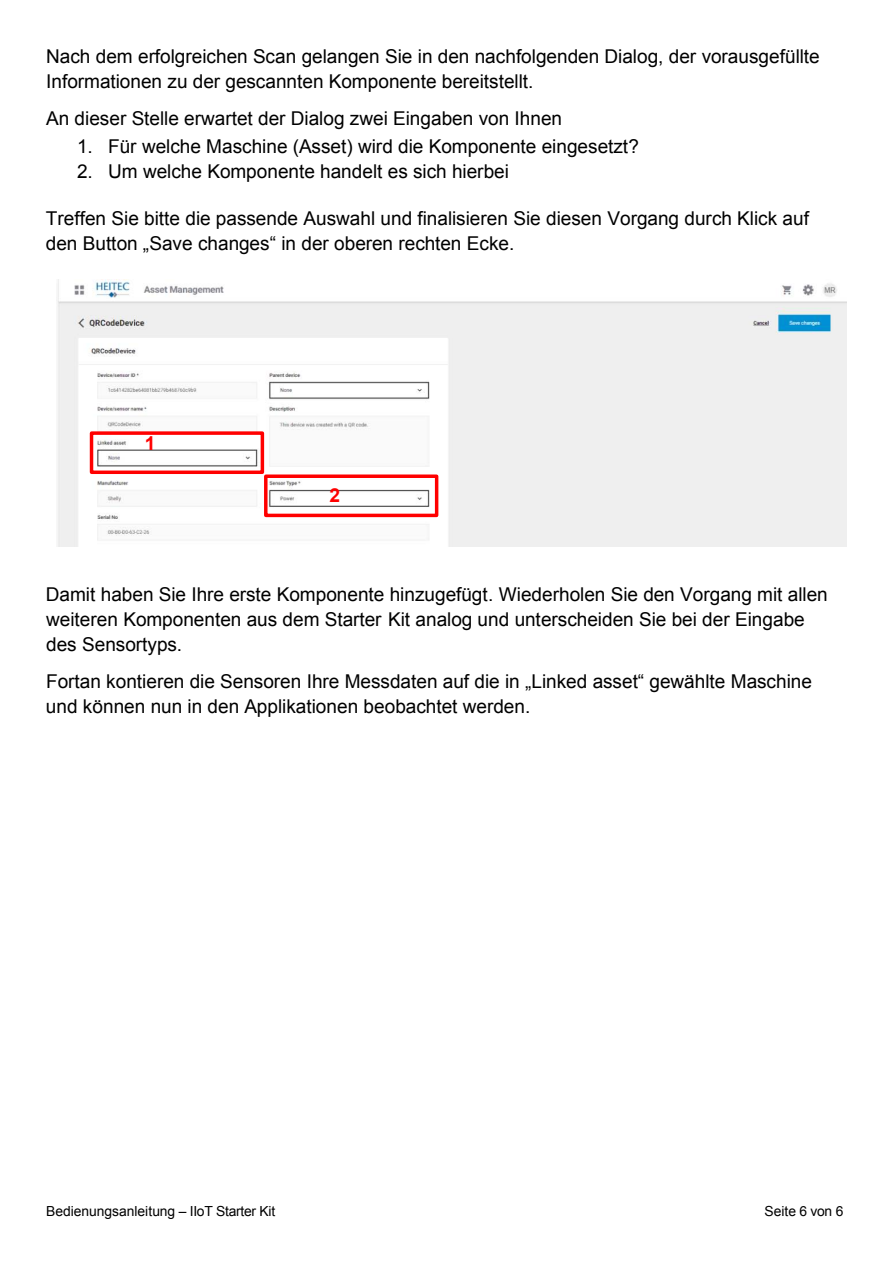
<style>
.page{position:relative;width:893px;height:1263px;background:#fff}
.page>*{position:absolute;margin:0;border:0;box-sizing:border-box;transform-origin:0 0}
.t1{font:700 19.2px "Arial";color:#f00}
.t2{font:19.05px/24.8px "Arial";color:#000}
.t3{font:13.8px "Arial";letter-spacing:-.005em;color:#000}
</style>
<div class="page">
<img style="left:57px;top:279px;width:790px;height:268px">
<div style="left:90px;top:431px;width:174px;height:43px;border:3px solid #f00"></div>
<div style="left:264px;top:474px;width:174px;height:43px;border:3px solid #f00"></div>
<p class="t2" style="left:46px;top:44px;width:775px">Nach dem erfolgreichen Scan gelangen Sie in den nachfolgenden Dialog, der vorausgefüllte<br>Informationen zu der gescannten Komponente bereitstellt.</p>
<p class="t2" style="left:46px;top:106px;width:518px">An dieser Stelle erwartet der Dialog zwei Eingaben von Ihnen</p>
<p class="t2" style="left:77px;top:134px;width:563px">1. Für welche Maschine (Asset) wird die Komponente eingesetzt?</p>
<p class="t2" style="left:77px;top:159px;width:433px">2. Um welche Komponente handelt es sich hierbei</p>
<p class="t2" style="left:46px;top:206px;width:764px">Treffen Sie bitte die passende Auswahl und finalisieren Sie diesen Vorgang durch Klick auf den Button „Save changes“ in der oberen rechten Ecke.</p>
<p class="t1" style="left:145px;top:431px;width:12px">1</p>
<p class="t1" style="left:329px;top:483px;width:12px">2</p>
<p class="t2" style="left:46px;top:582px;width:783px">Damit haben Sie Ihre erste Komponente hinzugefügt. Wiederholen Sie den Vorgang mit allen weiteren Komponenten aus dem Starter Kit analog und unterscheiden Sie bei der Eingabe des Sensortyps.</p>
<p class="t2" style="left:46px;top:669px;width:767px">Fortan kontieren die Sensoren Ihre Messdaten auf die in „Linked asset“ gewählte Maschine und können nun in den Applikationen beobachtet werden.</p>
<p class="t3" style="left:46px;top:1202px;width:231px">Bedienungsanleitung – IIoT Starter Kit</p>
<p class="t3" style="left:764px;top:1202px;width:80px">Seite 6 von 6</p>
</div>
